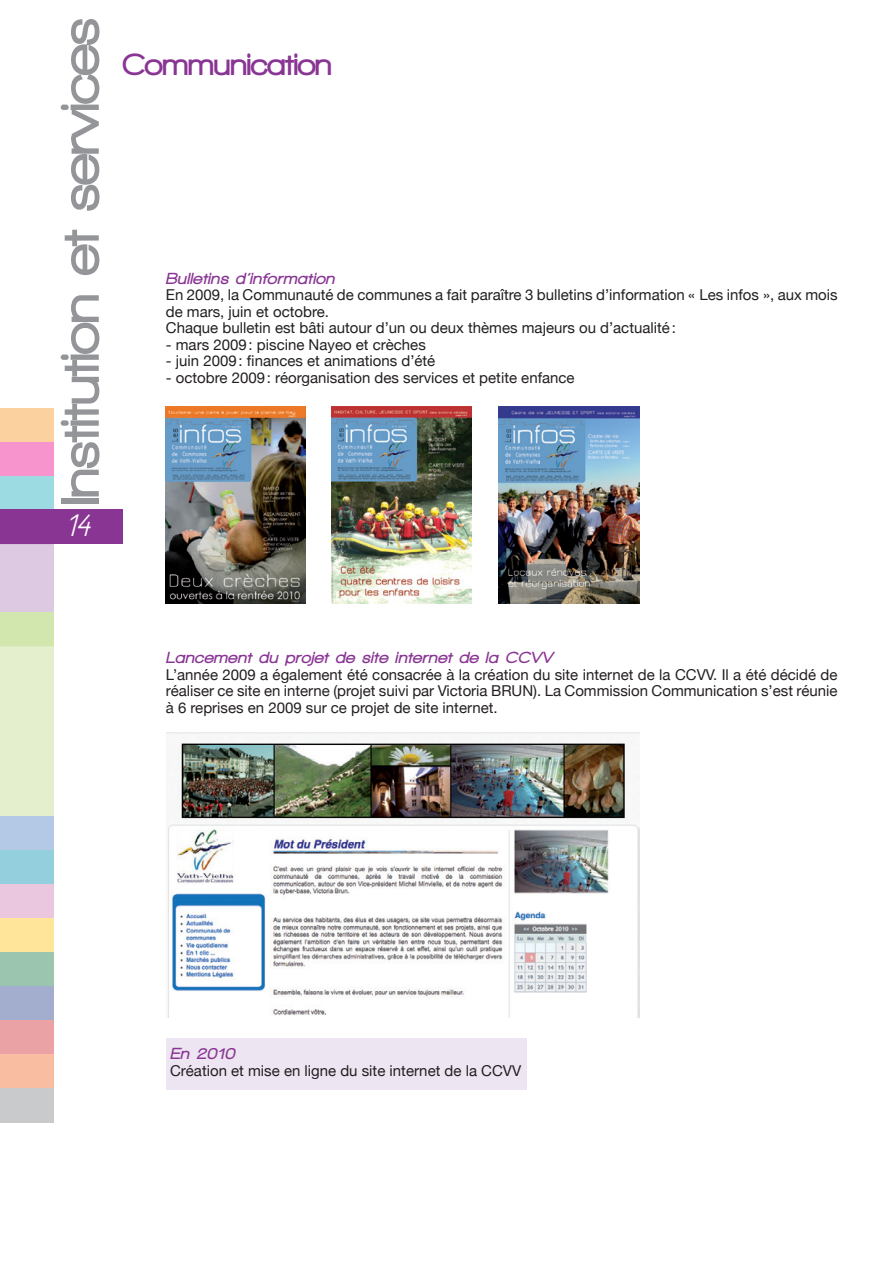
<style>
.page{position:relative;width:893px;height:1263px;background:#fff}
.page>*{position:absolute;margin:0;border:0;box-sizing:border-box;transform-origin:0 0}
.t1{font:900 55.5px "Walkway";color:#939598}
.t2{font:900 31.5px "Walkway";color:#893594}
.t3{font:italic 31.5px "New Cicle Semi";color:#fff}
.t4{font:italic 900 16.5px "Walkway";letter-spacing:.05em;color:#893594}
.t5{font:15px/16.5px "Helvetica Neue";color:#231f20}
</style>
<div class="page">
<div style="left:0;top:408px;width:54px;height:34px;background:#fbd1a0"></div>
<div style="left:0;top:442px;width:54px;height:34px;background:#f794ce"></div>
<div style="left:0;top:476px;width:54px;height:34px;background:#9cdbe2"></div>
<div style="left:0;top:510px;width:54px;height:34px;background:#893594"></div>
<div style="left:0;top:544px;width:54px;height:68px;background:#ddc9e1"></div>
<div style="left:0;top:612px;width:54px;height:34px;background:#d2e7ad"></div>
<div style="left:0;top:646px;width:54px;height:170px;background:#e3efcd"></div>
<div style="left:0;top:816px;width:54px;height:34px;background:#b3c9e5"></div>
<div style="left:0;top:850px;width:54px;height:34px;background:#94cfdd"></div>
<div style="left:0;top:884px;width:54px;height:34px;background:#eac7df"></div>
<div style="left:0;top:918px;width:54px;height:34px;background:#fee59a"></div>
<div style="left:0;top:952px;width:54px;height:34px;background:#9bc5ae"></div>
<div style="left:0;top:986px;width:54px;height:34px;background:#a3aecf"></div>
<div style="left:0;top:1020px;width:54px;height:34px;background:#eba2a5"></div>
<div style="left:0;top:1054px;width:54px;height:35px;background:#f9bda1"></div>
<div style="left:0;top:1089px;width:54px;height:34px;background:#c9cacb"></div>
<div style="left:166px;top:1039px;width:360px;height:51px;background:#ede5f1"></div>
<div style="left:0;top:509px;width:122px;height:34px;background:#893594"></div>
<img style="left:166px;top:733px;width:473px;height:285px">
<img style="left:332px;top:406px;width:140px;height:198px">
<img style="left:166px;top:406px;width:139px;height:198px">
<img style="left:499px;top:406px;width:141px;height:198px">
<h1 class="t1" style="left:50px;top:505px;width:488px;rotate:-90deg">Institution et services</h1>
<h2 class="t3" style="left:65px;top:509px;width:26px">14</h2>
<h2 class="t2" style="left:123px;top:47px;width:211px">Communication</h2>
<p class="t4" style="left:166px;top:269px;width:170px">Bulletins d’information</p>
<p class="t5" style="left:166px;top:286px;width:673px">En 2009, la Communauté de communes a fait paraître 3 bulletins d’information « Les infos », aux mois de mars, juin et octobre.<br>Chaque bulletin est bâti autour d’un ou deux thèmes majeurs ou d’actualité:</p>
<p class="t5" style="left:166px;top:336px;width:261px">- mars 2009: piscine Nayeo et crèches</p>
<p class="t5" style="left:166px;top:352px;width:271px">- juin 2009: finances et animations d’été</p>
<p class="t5" style="left:166px;top:369px;width:410px">- octobre 2009: réorganisation des services et petite enfance</p>
<p class="t4" style="left:166px;top:649px;width:388px">Lancement du projet de site internet de la CCVV</p>
<p class="t5" style="left:166px;top:666px;width:673px;text-align:justify">L’année 2009 a également été consacrée à la création du site internet de la CCVV. Il a été décidé de réaliser ce site en interne (projet suivi par Victoria BRUN). La Commission Communication s’est réunie à 6 reprises en 2009 sur ce projet de site internet.</p>
<p class="t4" style="left:170px;top:1045px;width:66px">En 2010</p>
<p class="t5" style="left:170px;top:1062px;width:353px">Création et mise en ligne du site internet de la CCVV</p>
</div>
